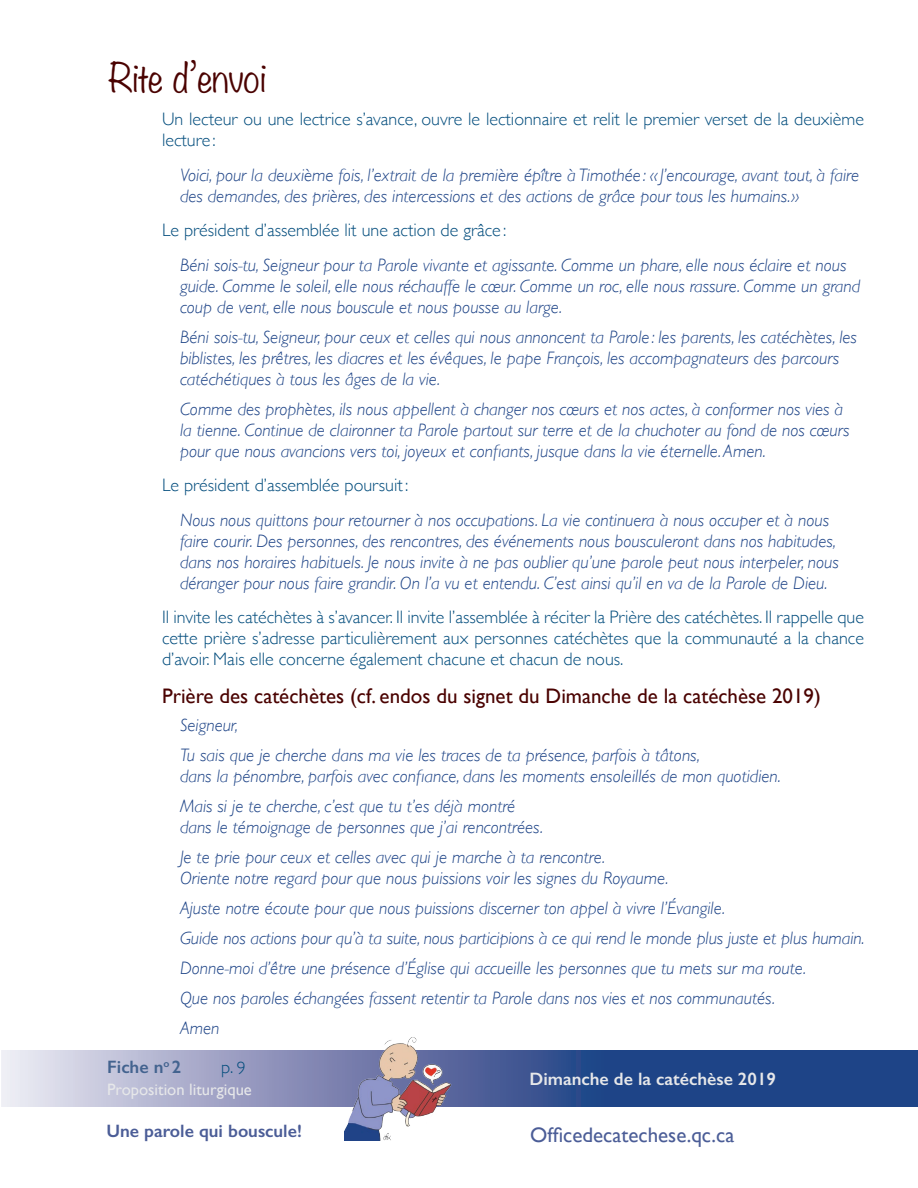
<style>
.page{position:relative;width:918px;height:1188px;background:#fff}
.page>*{position:absolute;margin:0;border:0;box-sizing:border-box;transform-origin:0 0}
.sous-titre{font:300 36px "Noteworthy";letter-spacing:-.02em;color:#4a0201}
.sous-titre_3{font:21px "Gill Sans";color:#4a0201}
.t1{font:21px "Gill Sans";color:#4b5d97}
.tx_ital_-_tx-parlé{font:italic 300 18px/21px "Gill Sans";color:#1e4487}
.tx_reg{font:300 18px/21px "Gill Sans";color:#034d7d}
.t2{font:600 18px "Gill Sans";color:#e6e7e9}
.t3{font:600 18px "Gill Sans";color:#4b5d97}
.t4{font:600 18px "Gill Sans";color:#43638f}
.t5{font:16.5px "Gill Sans";color:#e6e7e9}
</style>
<div class="page">
<svg style="left:2px;top:1050px;width:916px;height:57px;background:#6276a7"></svg>
<img style="left:344px;top:1037px;width:108px;height:104px">
<p class="sous-titre" style="left:108px;top:46px;width:160px">Rite d’envoi</p>
<p class="tx_reg" style="left:162px;top:108px;width:704px">Un lecteur ou une lectrice s’avance, ouvre le lectionnaire et relit le premier verset de la deuxième lecture :</p>
<p class="tx_ital_-_tx-parlé" style="left:180px;top:164px;width:681px">Voici, pour la deuxième fois, l’extrait de la première épître à Timothée : « J’encourage, avant tout, à faire des demandes, des prières, des intercessions et des actions de grâce pour tous les humains.»</p>
<p class="tx_reg" style="left:162px;top:219px;width:346px">Le président d’assemblée lit une action de grâce :</p>
<p class="tx_ital_-_tx-parlé" style="left:180px;top:254px;width:682px">Béni sois-tu, Seigneur pour ta Parole vivante et agissante. Comme un phare, elle nous éclaire et nous guide. Comme le soleil, elle nous réchauffe le cœur. Comme un roc, elle nous rassure. Comme un grand coup de vent, elle nous bouscule et nous pousse au large.</p>
<p class="tx_ital_-_tx-parlé" style="left:180px;top:326px;width:678px">Béni sois-tu, Seigneur, pour ceux et celles qui nous annoncent ta Parole : les parents, les catéchètes, les biblistes, les prêtres, les diacres et les évêques, le pape François, les accompagnateurs des parcours catéchétiques à tous les âges de la vie.</p>
<p class="tx_ital_-_tx-parlé" style="left:180px;top:398px;width:671px">Comme des prophètes, ils nous appellent à changer nos cœurs et nos actes, à conformer nos vies à la tienne. Continue de claironner ta Parole partout sur terre et de la chuchoter au fond de nos cœurs pour que nous avancions vers toi, joyeux et confiants, jusque dans la vie éternelle. Amen.</p>
<p class="tx_reg" style="left:162px;top:474px;width:248px">Le président d’assemblée poursuit:</p>
<p class="tx_ital_-_tx-parlé" style="left:180px;top:509px;width:660px">Nous nous quittons pour retourner à nos occupations. La vie continuera à nous occuper et à nous faire courir. Des personnes, des rencontres, des événements nous bousculeront dans nos habitudes, dans nos horaires habituels. Je nous invite à ne pas oublier qu’une parole peut nous interpeler, nous déranger pour nous faire grandir. On l’a vu et entendu. C’est ainsi qu’il en va de la Parole de Dieu.</p>
<p class="tx_reg" style="left:162px;top:606px;width:704px;text-align:justify">Il invite les catéchètes à s’avancer. Il invite l’assemblée à réciter la Prière des catéchètes. Il rappelle que cette prière s’adresse particulièrement aux personnes catéchètes que la communauté a la chance d’avoir. Mais elle concerne également chacune et chacun de nous.</p>
<p class="sous-titre_3" style="left:162px;top:683px;width:660px">Prière des catéchètes (cf. endos du signet du Dimanche de la catéchèse 2019)</p>
<p class="tx_ital_-_tx-parlé" style="left:180px;top:715px;width:60px">Seigneur,</p>
<p class="tx_ital_-_tx-parlé" style="left:180px;top:745px;width:602px">Tu sais que je cherche dans ma vie les traces de ta présence, parfois à tâtons,<br>dans la pénombre, parfois avec confiance, dans les moments ensoleillés de mon quotidien.</p>
<p class="tx_ital_-_tx-parlé" style="left:180px;top:796px;width:365px">Mais si je te cherche, c’est que tu t’es déjà montré dans le témoignage de personnes que j’ai rencontrées.</p>
<p class="tx_ital_-_tx-parlé" style="left:180px;top:847px;width:490px">Je te prie pour ceux et celles avec qui je marche à ta rencontre.<br>Oriente notre regard pour que nous puissions voir les signes du Royaume.</p>
<p class="tx_ital_-_tx-parlé" style="left:180px;top:898px;width:547px">Ajuste notre écoute pour que nous puissions discerner ton appel à vivre l’Évangile.</p>
<p class="tx_ital_-_tx-parlé" style="left:180px;top:928px;width:686px">Guide nos actions pour qu’à ta suite, nous participions à ce qui rend le monde plus juste et plus humain.</p>
<p class="tx_ital_-_tx-parlé" style="left:180px;top:958px;width:628px">Donne-moi d’être une présence d’Église qui accueille les personnes que tu mets sur ma route.</p>
<p class="tx_ital_-_tx-parlé" style="left:180px;top:988px;width:597px">Que nos paroles échangées fassent retentir ta Parole dans nos vies et nos communautés.</p>
<p class="tx_ital_-_tx-parlé" style="left:180px;top:1018px;width:41px">Amen</p>
<p class="t4" style="left:107px;top:1056px;width:75px">Fiche n<sup>o</sup> 2</p>
<p class="tx_reg" style="left:221px;top:1056px;width:26px">p.9</p>
<p class="t5" style="left:107px;top:1080px;width:146px">Proposition liturgique</p>
<p class="t2" style="left:530px;top:1068px;width:248px">Dimanche de la catéchèse 2019</p>
<p class="t3" style="left:106px;top:1120px;width:197px">Une parole qui bouscule!</p>
<p class="t1" style="left:530px;top:1123px;width:206px">Officedecatechese.qc.ca</p>
</div>
